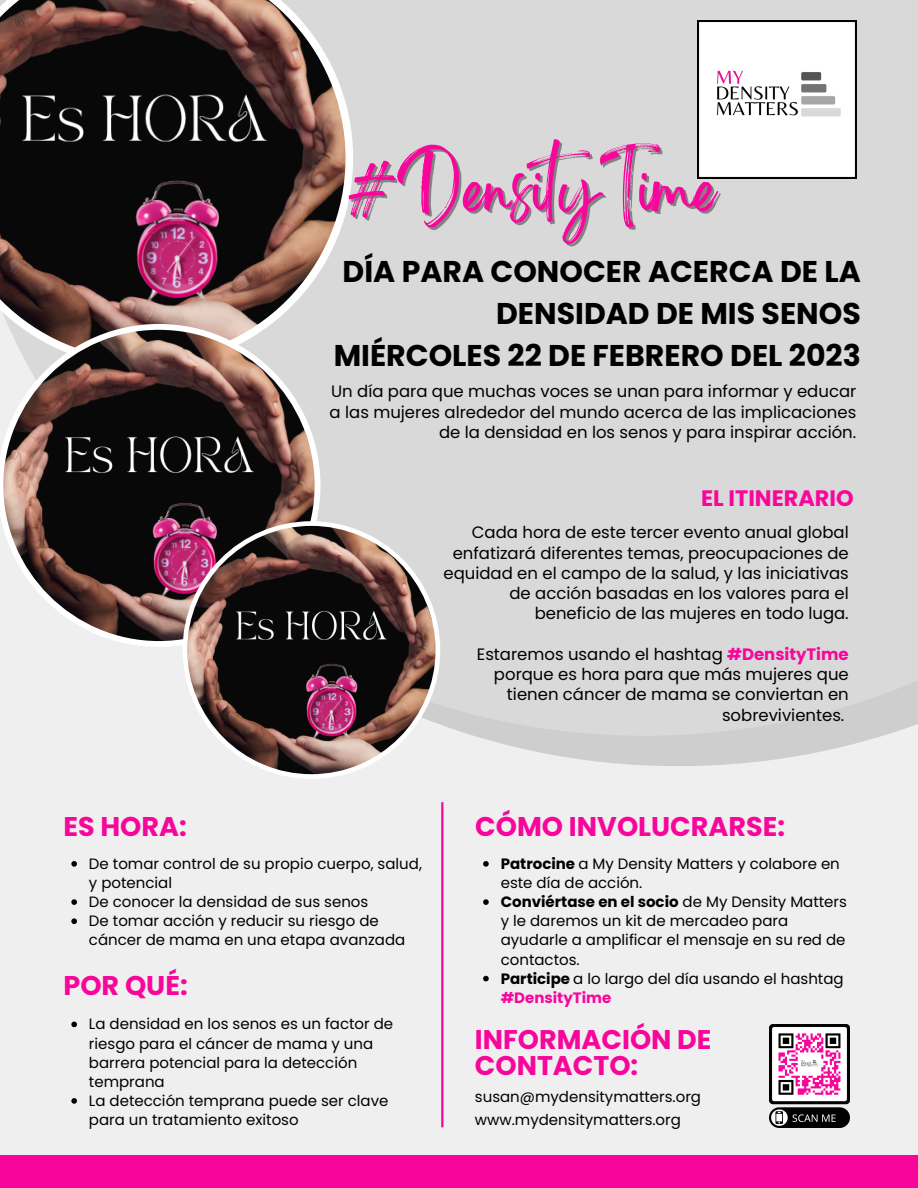
<style>
.page{position:relative;width:918px;height:1188px;background:#efefef}
.page>*{position:absolute;margin:0;border:0;box-sizing:border-box;transform-origin:0 0}
.t1{font:54.45px "Brightwall";color:#f8069b}
.t2{font:700 30px/41.7px "Poppins";color:#000;text-align:right}
.t3{font:700 27px/25.8px "Poppins";color:#f8069b}
.t4{font:700 22.35px "Poppins";color:#f8069b}
.t5{font:16.5px/20.2px "Poppins";color:#000;text-align:right}
.t6{font:15px/19.2px "Poppins";color:#000}
.s1{font-weight:700;color:#f8069b}
.s2{font-weight:700}
</style>
<div class="page">
<svg style="left:475px;top:736px;width:406px;height:30px;fill:#cecece"></svg>
<div style="left:0;top:0;width:918px;height:736px;background:#d9d9d9"></div>
<img style="left:0;top:0;width:353px;height:324px">
<svg style="left:0;top:324px;width:320px;height:323px;background:#6a5a58"></svg>
<img style="left:183px;top:521px;width:257px;height:258px">
<hr style="left:441px;top:802px;width:2px;height:325px;background:#f8069b">
<div style="left:0;top:1155px;width:918px;height:33px;background:#f8069b"></div>
<img style="left:697px;top:20px;width:159px;height:159px">
<img style="left:769px;top:1024px;width:80px;height:104px">
<svg style="left:483px;top:861px;width:6px;height:6px"></svg>
<svg style="left:483px;top:899px;width:6px;height:6px"></svg>
<svg style="left:483px;top:976px;width:6px;height:5px"></svg>
<svg style="left:71px;top:861px;width:6px;height:6px"></svg>
<svg style="left:71px;top:899px;width:6px;height:6px"></svg>
<svg style="left:71px;top:918px;width:6px;height:6px"></svg>
<svg style="left:71px;top:1022px;width:6px;height:5px"></svg>
<svg style="left:71px;top:1098px;width:6px;height:6px"></svg>
<h1 class="t1" style="left:349px;top:170px;width:368px">#DensityTime</h1>
<h2 class="t2" style="left:334px;top:251px;width:529px">DÍA PARA CONOCER ACERCA DE LA<br>DENSIDAD DE MIS SENOS<br>MIÉRCOLES 22 DE FEBRERO DEL 2023</h2>
<p class="t5" style="left:330px;top:381px;width:528px">Un día para que muchas voces se unan para informar y educar a las mujeres alrededor del mundo acerca de las implicaciones de la densidad en los senos y para inspirar acción.</p>
<h3 class="t4" style="left:701px;top:483px;width:154px">EL ITINERARIO</h3>
<p class="t5" style="left:443px;top:522px;width:407px">Cada hora de este tercer evento anual global enfatizará diferentes temas, preocupaciones de equidad en el campo de la salud, y las iniciativas de acción basadas en los valores para el beneficio de las mujeres en todo luga.</p>
<p class="t5" style="left:477px;top:644px;width:373px">Estaremos usando el hashtag <span class="s1">#DensityTime </span>porque es hora para que más mujeres que tienen cáncer de mama se conviertan en sobrevivientes.</p>
<h3 class="t3" style="left:63px;top:813px;width:125px">ES HORA:</h3>
<p class="t6" style="left:89px;top:854px;width:335px">De tomar control de su propio cuerpo, salud, y potencial<br>De conocer la densidad de sus senos<br>De tomar acción y reducir su riesgo de cáncer de mama en una etapa avanzada</p>
<h3 class="t3" style="left:63px;top:973px;width:126px">POR QUÉ:</h3>
<p class="t6" style="left:89px;top:1015px;width:306px">La densidad en los senos es un factor de riesgo para el cáncer de mama y una barrera potencial para la detección temprana<br>La detección temprana puede ser clave para un tratamiento exitoso</p>
<h3 class="t3" style="left:475px;top:813px;width:311px">CÓMO INVOLUCRARSE:</h3>
<p class="t6" style="left:501px;top:854px;width:348px"><span class="s2">Patrocine</span> a My Density Matters y colabore en este día de acción.<br><span class="s2">Conviértase en el socio</span> de My Density Matters y le daremos un kit de mercadeo para ayudarle a amplificar el mensaje en su red de contactos.<br><span class="s2">Participe</span> a lo largo del día usando el hashtag <span class="s1">#DensityTime</span></p>
<h3 class="t3" style="left:475px;top:1027px;width:238px">INFORMACIÓN DE<br>CONTACTO:</h3>
<p class="t6" style="left:475px;top:1085px;width:228px;line-height:23.7px">susan@mydensitymatters.org www.mydensitymatters.org</p>
</div>
